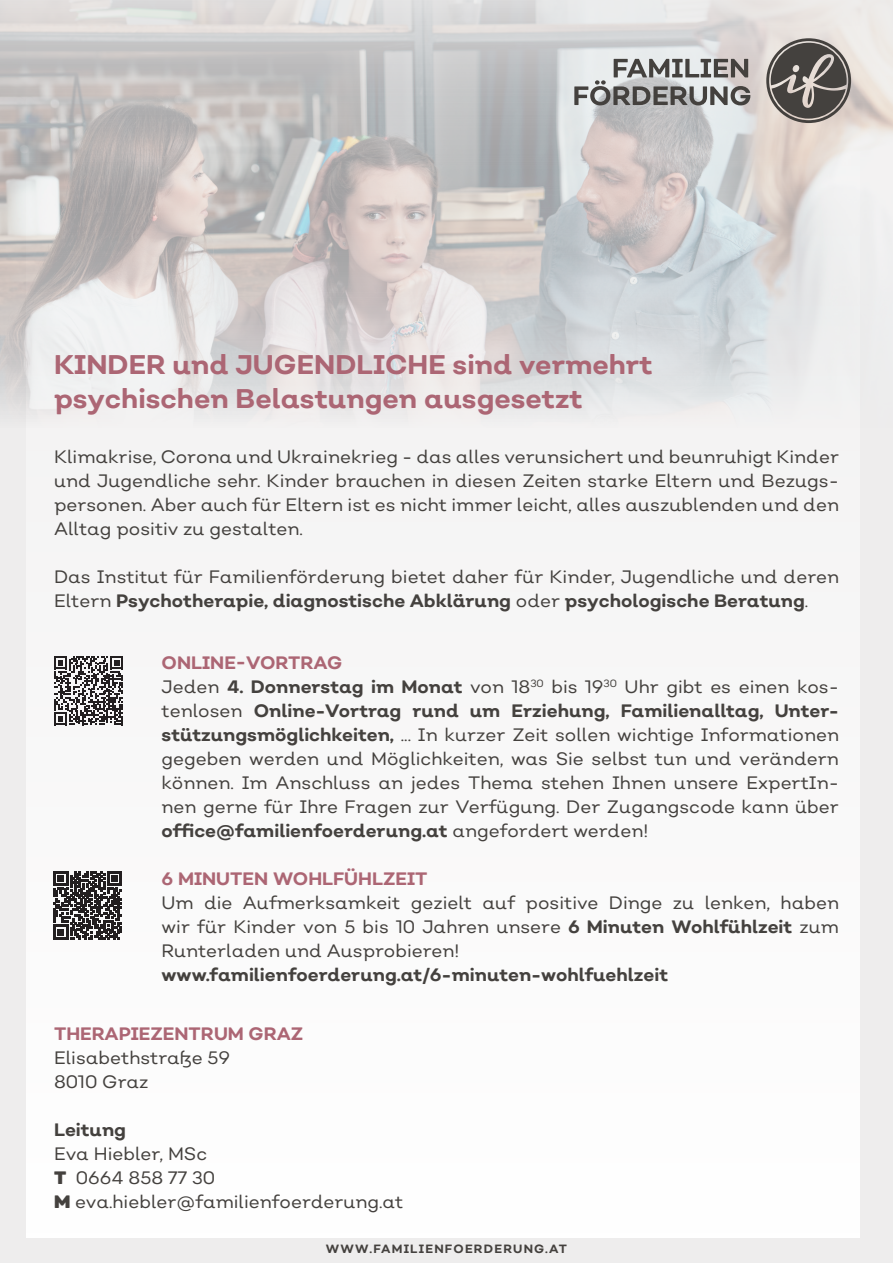
<style>
.page{position:relative;width:893px;height:1263px;background:#eeeded}
.page>*{position:absolute;margin:0;border:0;box-sizing:border-box;transform-origin:0 0}
.t1{font:700 27px/34.5px "Nutmeg";color:#ac6674}
.t2{font:18px/24px "Nutmeg";color:#44413e}
.t3{font:700 18px "Nutmeg";color:#44413e}
.t4{font:700 18px "Nutmeg";color:#ac6674}
.t5{font:700 12px "Nutmeg Headline";letter-spacing:.1em;color:#44413e}
.s1{font-weight:700}
.s2{font-weight:700;color:#ac6674}
.s3{font-weight:900}
</style>
<div class="page">
<div style="left:27px;top:0;width:833px;height:1237px;background:#fff"></div>
<img style="left:0;top:0;width:893px;height:427px">
<svg style="left:766px;top:38px;width:85px;height:85px;background:#817b77"></svg>
<svg style="left:574px;top:59px;width:176px;height:46px;background:#a4a4a3"></svg>
<svg style="left:54px;top:871px;width:67px;height:68px"></svg>
<svg style="left:54px;top:656px;width:69px;height:69px"></svg>
<h1 class="t1" style="left:54px;top:346px;width:600px">KINDER und JUGENDLICHE sind vermehrt psychischen Belastungen ausgesetzt</h1>
<p class="t2" style="left:54px;top:445px;width:786px;text-align:justify">Klimakrise, Corona und Ukrainekrieg - das alles verunsichert und beunruhigt Kinder und Jugendliche sehr. Kinder brauchen in diesen Zeiten starke Eltern und Bezugs&shy;personen. Aber auch für Eltern ist es nicht immer leicht, alles auszublenden und den Alltag positiv zu gestalten.</p>
<p class="t2" style="left:54px;top:565px;width:786px">Das Institut für Familienförderung bietet daher für Kinder, Jugendliche und deren<br>Eltern <span class="s1">Psychotherapie, diagnostische Abklärung</span> oder <span class="s1">psychologische Beratung</span>.</p>
<p class="t2" style="left:162px;top:650px;width:679px"><span class="s2">ONLINE-VORTRAG<br></span>Jeden <span class="s1">4. Donnerstag im Monat</span> von 18<sup>30</sup> bis 19<sup>30</sup> Uhr gibt es einen kos&shy;tenlosen <span class="s1">Online-Vortrag rund um Erziehung, Familienalltag, Unter&shy;stützungsmöglichkeiten,</span> ... In kurzer Zeit sollen wichtige Informationen gegeben werden und Möglichkeiten, was Sie selbst tun und verändern können. Im Anschluss an jedes Thema stehen Ihnen unsere ExpertIn&shy;nen gerne für Ihre Fragen zur Verfügung. Der Zugangscode kann über <span class="s1">office@familienfoerderung.at</span> angefordert werden!</p>
<p class="t4" style="left:162px;top:867px;width:267px">6 MINUTEN WOHLFÜHLZEIT</p>
<p class="t2" style="left:162px;top:890px;width:679px;text-align:justify">Um die Aufmerksamkeit gezielt auf positive Dinge zu lenken, haben wir für Kinder von 5 bis 10 Jahren unsere <span class="s1">6 Minuten Wohlfühlzeit</span> zum Runterladen und Ausprobieren!</p>
<p class="t3" style="left:162px;top:963px;width:508px">www.familienfoerderung.at/6-minuten-wohlfuehlzeit</p>
<p class="t4" style="left:54px;top:1022px;width:251px">THERAPIEZENTRUM GRAZ</p>
<p class="t2" style="left:54px;top:1045px;width:178px">Elisabethstraße 59<br>8010 Graz</p>
<p class="t3" style="left:54px;top:1118px;width:74px">Leitung</p>
<p class="t2" style="left:54px;top:1141px;width:351px">Eva Hiebler, MSc<br><span class="s3">T</span> 0664 858 77 30<br><span class="s3">M</span> eva.hiebler@familienfoerderung.at</p>
<p class="t5" style="left:326px;top:1241px;width:243px">WWW.FAMILIENFOERDERUNG.AT</p>
</div>
